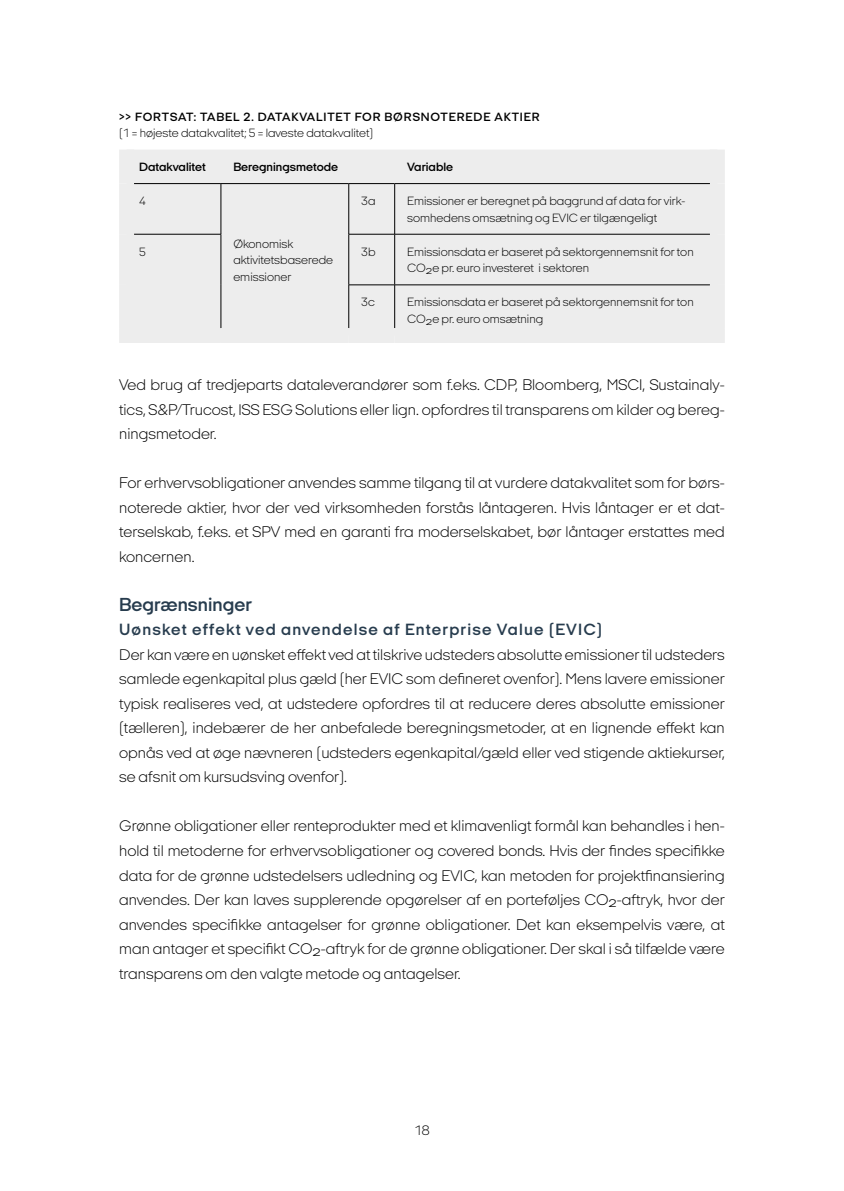
<style>
.page{position:relative;width:844px;height:1191px;background:#fff}
.page>*{position:absolute;margin:0;border:0;box-sizing:border-box;transform-origin:0 0}
.t1{font:600 19.25px "Italian Plate No 2 Expanded";color:#273c4e}
.t2{font:600 16.62px "Italian Plate No 2 Expanded";letter-spacing:.07em;color:#273c4e}
.t3{font:200 15.75px/24.5px "Italian Plate No 2 Expanded";color:#000;text-align:justify}
.t4{font:200 14px "Italian Plate No 2 Expanded";color:#000}
.t5{font:200 12.25px/16.6px "Italian Plate No 2 Expanded";color:#000}
.t6{font:600 12.25px "Italian Plate No 2 Expanded";letter-spacing:.07em;color:#000}
.t7{font:600 12.25px "Italian Plate No 2 Expanded";color:#000}
</style>
<div class="page">
<div style="left:134px;top:150px;width:575px;height:178px;background:#ededed"></div>
<div style="left:119px;top:184px;width:15px;height:50px;background:#ededed"></div>
<div style="left:709px;top:184px;width:15px;height:50px;background:#ededed"></div>
<div style="left:709px;top:234px;width:15px;height:51px;background:#ededed"></div>
<hr style="left:394px;top:184px;width:1px;height:50px;background:#000">
<hr style="left:348px;top:234px;width:46px;height:1px;background:#000">
<hr style="left:394px;top:234px;width:315px;height:1px;background:#000">
<hr style="left:394px;top:234px;width:1px;height:51px;background:#000">
<hr style="left:348px;top:284px;width:46px;height:1px;background:#000">
<hr style="left:394px;top:284px;width:315px;height:1px;background:#000">
<hr style="left:394px;top:285px;width:1px;height:43px;background:#000">
<div style="left:709px;top:285px;width:15px;height:43px;background:#ededed"></div>
<div style="left:348px;top:328px;width:46px;height:15px;background:#ededed"></div>
<div style="left:394px;top:328px;width:330px;height:15px;background:#ededed"></div>
<hr style="left:134px;top:234px;width:87px;height:1px;background:#000">
<div style="left:119px;top:234px;width:15px;height:51px;background:#ededed"></div>
<div style="left:119px;top:285px;width:15px;height:43px;background:#ededed"></div>
<div style="left:119px;top:328px;width:102px;height:15px;background:#ededed"></div>
<hr style="left:220px;top:184px;width:1px;height:50px;background:#000">
<hr style="left:348px;top:184px;width:1px;height:50px;background:#000">
<hr style="left:220px;top:234px;width:1px;height:51px;background:#000">
<hr style="left:348px;top:234px;width:1px;height:51px;background:#000">
<hr style="left:220px;top:285px;width:1px;height:43px;background:#000">
<hr style="left:348px;top:285px;width:1px;height:43px;background:#000">
<div style="left:221px;top:328px;width:127px;height:15px;background:#ededed"></div>
<div style="left:119px;top:150px;width:15px;height:34px;background:#ededed"></div>
<div style="left:709px;top:150px;width:15px;height:34px;background:#ededed"></div>
<hr style="left:134px;top:183px;width:87px;height:1px;background:#000">
<hr style="left:221px;top:183px;width:127px;height:1px;background:#000">
<hr style="left:348px;top:183px;width:46px;height:1px;background:#000">
<hr style="left:394px;top:183px;width:315px;height:1px;background:#000">
<p class="t6" style="left:119px;top:110px;width:422px">&gt;&gt; FORTSAT: TABEL 2. DATAKVALITET FOR BØRSNOTEREDE AKTIER</p>
<p class="t5" style="left:119px;top:125px;width:256px">(1 = højeste datakvalitet; 5 = laveste datakvalitet)</p>
<p class="t7" style="left:139px;top:160px;width:68px">Datakvalitet</p>
<p class="t7" style="left:233px;top:160px;width:106px">Beregningsmetode</p>
<p class="t7" style="left:407px;top:160px;width:48px">Variable</p>
<p class="t5" style="left:139px;top:193px;width:8px">4</p>
<p class="t5" style="left:233px;top:235px;width:101px">Økonomisk aktivitetsbaserede emissioner</p>
<p class="t5" style="left:361px;top:193px;width:16px">3a</p>
<p class="t5" style="left:407px;top:193px;width:279px">Emissioner er beregnet på baggrund af data for virk&shy;somhedens omsætning og EVIC er tilgængeligt</p>
<p class="t5" style="left:139px;top:243px;width:8px">5</p>
<p class="t5" style="left:361px;top:243px;width:16px">3b</p>
<p class="t5" style="left:407px;top:243px;width:288px">Emissionsdata er baseret på sektorgennemsnit for ton<br>CO2e pr. euro investeret i sektoren</p>
<p class="t5" style="left:361px;top:294px;width:15px">3c</p>
<p class="t5" style="left:407px;top:294px;width:288px">Emissionsdata er baseret på sektorgennemsnit for ton<br>CO2e pr. euro omsætning</p>
<p class="t3" style="left:119px;top:373px;width:607px">Ved brug af tredjeparts dataleverandører som f.eks. CDP, Bloomberg, MSCI, Sustainaly&shy;tics, S&amp;P/Trucost, ISS ESG Solutions eller lign. opfordres til transparens om kilder og bereg&shy;ningsmetoder.</p>
<p class="t3" style="left:119px;top:471px;width:607px">For erhvervsobligationer anvendes samme tilgang til at vurdere datakvalitet som for børs&shy;noterede aktier, hvor der ved virksomheden forstås låntageren. Hvis låntager er et dat&shy;terselskab, f.eks. et SPV med en garanti fra moderselskabet, bør låntager erstattes med koncernen.</p>
<p class="t1" style="left:119px;top:594px;width:134px">Begrænsninger</p>
<p class="t2" style="left:119px;top:621px;width:484px">Uønsket effekt ved anvendelse af Enterprise Value (EVIC)</p>
<p class="t3" style="left:119px;top:642px;width:607px">Der kan være en uønsket effekt ved at tilskrive udsteders absolutte emissioner til udsteders samlede egenkapital plus gæld (her EVIC som defineret ovenfor). Mens lavere emissioner typisk realiseres ved, at udstedere opfordres til at reducere deres absolutte emissioner (tælleren), indebærer de her anbefalede beregningsmetoder, at en lignende effekt kan opnås ved at øge nævneren (udsteders egenkapital/gæld eller ved stigende aktiekurser, se afsnit om kursudsving ovenfor).</p>
<p class="t3" style="left:119px;top:814px;width:607px">Grønne obligationer eller renteprodukter med et klimavenligt formål kan behandles i hen&shy;hold til metoderne for erhvervsobligationer og covered bonds. Hvis der findes specifikke data for de grønne udstedelsers udledning og EVIC, kan metoden for projektfinansiering anvendes. Der kan laves supplerende opgørelser af en porteføljes CO2-aftryk, hvor der anvendes specifikke antagelser for grønne obligationer. Det kan eksempelvis være, at man antager et specifikt CO2-aftryk for de grønne obligationer. Der skal i så tilfælde være transparens om den valgte metode og antagelser.</p>
<p class="t4" style="left:414px;top:1123px;width:17px">18</p>
</div>
